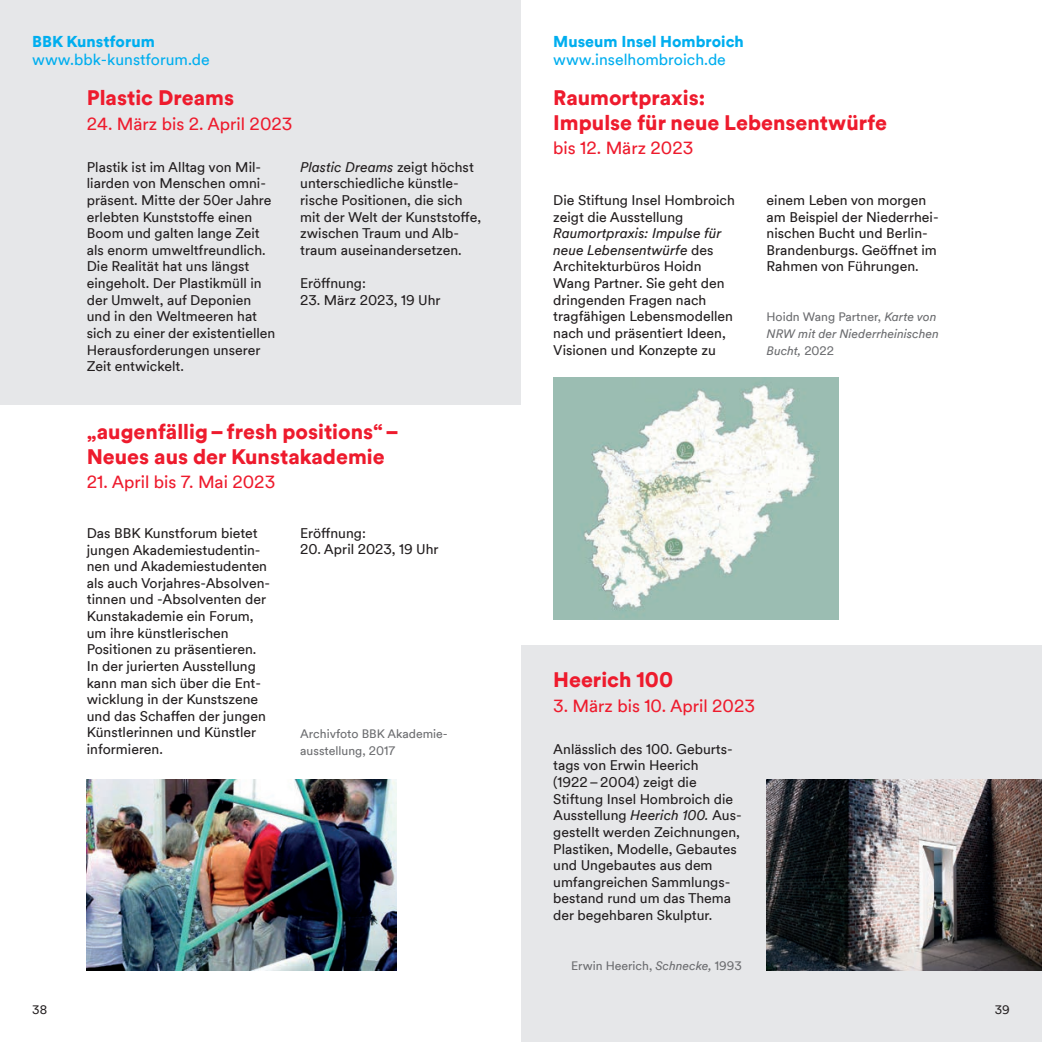
<style>
.page{position:relative;width:1042px;height:1042px;background:#fff}
.page>*{position:absolute;margin:0;border:0;box-sizing:border-box;transform-origin:0 0}
.t1{font:900 21px/24.5px "Duesseldorf Circular TT";color:#ee1b2d}
.t2{font:17.5px "Duesseldorf Circular TT";color:#ee1b2d}
.t3{font:15.75px "Duesseldorf Circular TT";color:#00aeef}
.t4{font:900 15.75px "Duesseldorf Circular TT";color:#00aeef}
.t5{font:14px/16.6px "Duesseldorf Circular TT";color:#231f20}
.t6{font:12.25px/16.6px "Duesseldorf Circular TT";color:#6c6d70}
.t7{font:italic 12.25px/16.6px "Duesseldorf Circular TT";color:#6c6d70}
.t8{font:12.25px "Duesseldorf Circular TT";color:#231f20}
.s1{font-style:italic}
.s2{font-style:normal}
</style>
<div class="page">
<div style="left:521px;top:645px;width:521px;height:397px;background:#e6e7e9"></div>
<div style="left:0;top:0;width:521px;height:404px;background:#e6e7e9"></div>
<img style="left:87px;top:779px;width:310px;height:191px">
<img style="left:553px;top:377px;width:285px;height:242px">
<img style="left:766px;top:779px;width:276px;height:191px">
<p class="t4" style="left:32px;top:30px;width:124px">BBK Kunstforum</p>
<p class="t3" style="left:32px;top:49px;width:179px">www.bbk-kunstforum.de</p>
<h1 class="t1" style="left:87px;top:85px;width:149px">Plastic Dreams</h1>
<p class="t2" style="left:87px;top:112px;width:207px">24. März bis 2. April 2023</p>
<p class="t5" style="left:87px;top:158px;width:190px">Plastik ist im Alltag von Mil&shy;liarden von Menschen omni&shy;präsent. Mitte der 50er Jahre erlebten Kunststoffe einen<br>Boom und galten lange Zeit als enorm umweltfreundlich.<br>Die Realität hat uns längst eingeholt. Der Plastikmüll in der Umwelt, auf Deponien und in den Weltmeeren hat sich zu einer der existentiellen<br>Herausforderungen unserer<br>Zeit entwickelt.</p>
<p class="t5" style="left:300px;top:158px;width:182px"><span class="s1">Plastic Dreams</span> zeigt höchst unterschiedliche künstle&shy;rische Positionen, die sich mit der Welt der Kunststoffe, zwischen Traum und Alb&shy;traum auseinandersetzen.</p>
<p class="t5" style="left:300px;top:274px;width:67px">Eröffnung:</p>
<p class="t5" style="left:300px;top:291px;width:142px">23. März 2023, 19 Uhr</p>
<h1 class="t1" style="left:87px;top:418px;width:314px">„augenfällig – fresh positions“ –<br>Neues aus der Kunstakademie</h1>
<p class="t2" style="left:87px;top:470px;width:190px">21. April bis 7. Mai 2023</p>
<p class="t5" style="left:87px;top:524px;width:185px">Das BBK Kunstforum bietet jungen Akademiestudentin&shy;nen und Akademiestudenten als auch Vorjahres-Absolven&shy;tinnen und -Absolventen der<br>Kunstakademie ein Forum, um ihre künstlerischen<br>Positionen zu präsentieren.<br>In der jurierten Ausstellung kann man sich über die Ent&shy;wicklung in der Kunstszene und das Schaffen der jungen<br>Künstlerinnen und Künstler informieren.</p>
<p class="t5" style="left:300px;top:524px;width:67px">Eröffnung:</p>
<p class="t5" style="left:300px;top:541px;width:140px">20. April 2023, 19 Uhr</p>
<p class="t6" style="left:300px;top:725px;width:149px">Archivfoto BBK Akademie&shy;ausstellung, 2017</p>
<p class="t4" style="left:553px;top:30px;width:192px">Museum Insel Hombroich</p>
<p class="t3" style="left:553px;top:49px;width:174px">www.inselhombroich.de</p>
<h1 class="t1" style="left:553px;top:85px;width:335px">Raumortpraxis:<br>Impulse für neue Lebensentwürfe</h1>
<p class="t2" style="left:553px;top:136px;width:142px">bis 12. März 2023</p>
<p class="t5" style="left:553px;top:191px;width:183px">Die Stiftung Insel Hombroich zeigt die Ausstellung</p>
<p class="t5" style="left:553px;top:224px;width:181px"><span class="s1">Raumortpraxis: Impulse für neue Lebensentwürfe</span> des<br>Architekturbüros Hoidn<br>Wang Partner. Sie geht den dringenden Fragen nach tragfähigen Lebensmodellen nach und präsentiert Ideen,<br>Visionen und Konzepte zu</p>
<p class="t5" style="left:766px;top:191px;width:174px">einem Leben von morgen am Beispiel der Niederrhei&shy;nischen Bucht und Berlin-<br>Brandenburgs. Geöffnet im<br>Rahmen von Führungen.</p>
<p class="t7" style="left:766px;top:308px;width:174px"><span class="s2">Hoidn Wang Partner,</span> Karte von<br>NRW mit der Niederrheinischen<br>Bucht, <span class="s2">2022</span></p>
<h1 class="t1" style="left:553px;top:667px;width:121px">Heerich 100</h1>
<p class="t2" style="left:553px;top:694px;width:203px">3. März bis 10. April 2023</p>
<p class="t5" style="left:553px;top:740px;width:190px">Anlässlich des 100. Geburts&shy;tags von Erwin Heerich<br>(1922 – 2004) zeigt die<br>Stiftung Insel Hombroich die<br>Ausstellung <span class="s1">Heerich 100.</span> Aus&shy;gestellt werden Zeichnungen,<br>Plastiken, Modelle, Gebautes und Ungebautes aus dem umfangreichen Sammlungs&shy;bestand rund um das Thema der begehbaren Skulptur.</p>
<p class="t6" style="left:571px;top:956px;width:172px">Erwin Heerich, <span class="s1">Schnecke,</span> 1993</p>
<p class="t8" style="left:32px;top:1001px;width:16px">38</p>
<p class="t8" style="left:994px;top:1001px;width:17px">39</p>
</div>
